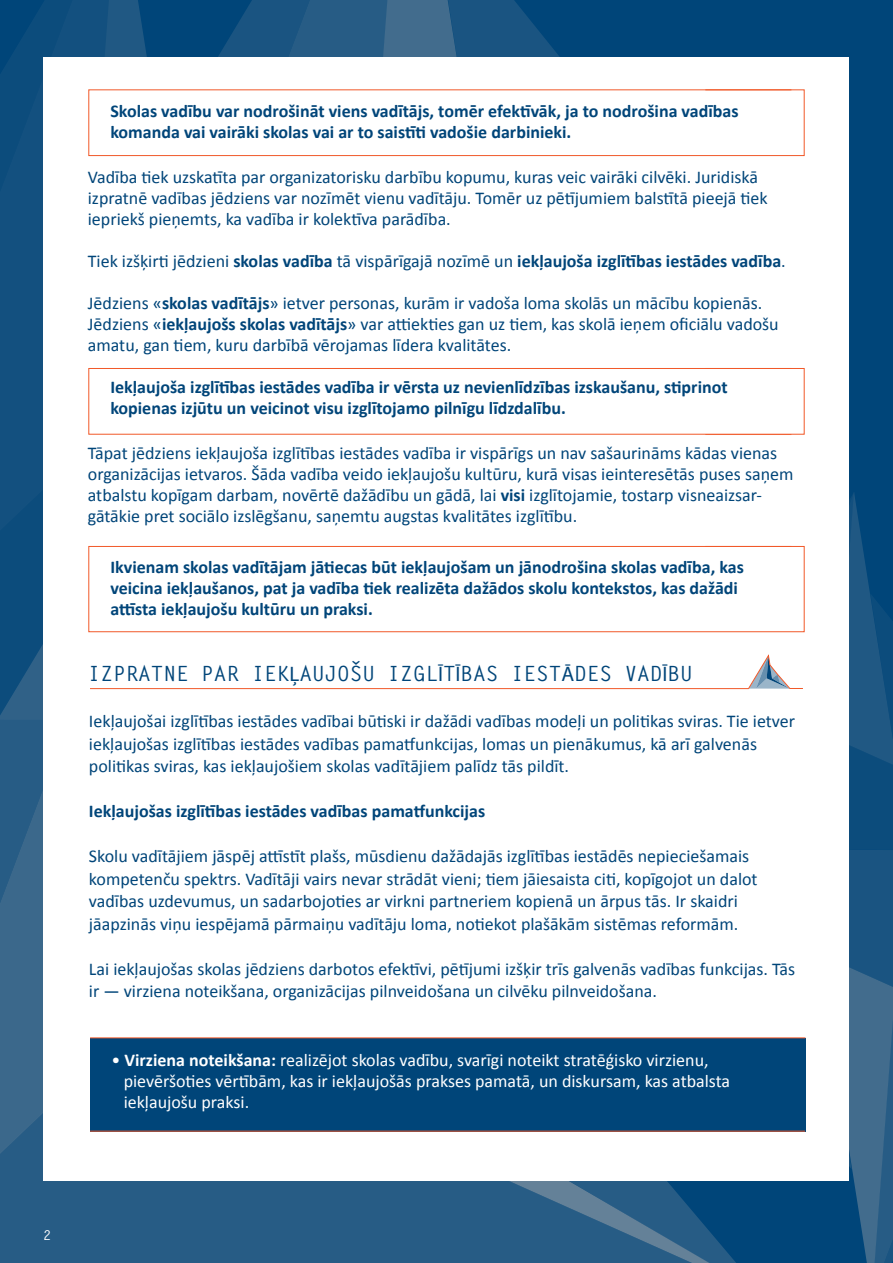
<style>
.page{position:relative;width:893px;height:1263px;background:#fff}
.page>*{position:absolute;margin:0;border:0;box-sizing:border-box;transform-origin:0 0}
.t1{font:700 21px "Letter Gothic Std";color:#004579}
.t2{font:18px/21px "Calibri";color:#004579}
.t3{font:700 18px/21px "Calibri";color:#004579}
.t4{font:18px/21px "Calibri";color:#fff}
.t5{font:700 13.5px "Letter Gothic Std";color:#fff}
.s1{font-weight:400}
.s2{font-weight:700}
.s3{font-family:"Myriad Pro";font-weight:400}
</style>
<div class="page">
<div style="left:765px;top:0;width:128px;height:491px;background:#004579"></div>
<svg style="left:0;top:721px;width:43px;height:296px;background:#326288"></svg>
<svg style="left:0;top:1017px;width:143px;height:246px;background:#2d6087"></svg>
<div style="left:143px;top:1181px;width:442px;height:82px;background:#275c85"></div>
<svg style="left:0;top:0;width:74px;height:459px;background:#145180"></svg>
<svg style="left:0;top:459px;width:43px;height:262px;background:#12507e"></svg>
<svg style="left:74px;top:0;width:124px;height:57px;background:#0e4d7d"></svg>
<svg style="left:198px;top:0;width:180px;height:57px;background:#1a5481"></svg>
<svg style="left:378px;top:0;width:387px;height:57px;background:#0f4e7d"></svg>
<svg style="left:432px;top:0;width:166px;height:57px;background:#15517f"></svg>
<div style="left:44px;top:57px;width:805px;height:1123px;background:#fff"></div>
<div style="left:88px;top:89px;width:716px;height:67px;background:#fff;border:1px solid #f15929"></div>
<div style="left:88px;top:546px;width:716px;height:86px;background:#fff;border:1px solid #f15929"></div>
<div style="left:90px;top:1038px;width:715px;height:94px;background:#004579"></div>
<hr style="left:90px;top:688px;width:659px;height:1px;background:#f15929">
<hr style="left:705px;top:89px;width:86px;height:1px;background:#f15929">
<hr style="left:90px;top:1037px;width:715px;height:1px;background:#f15929">
<hr style="left:90px;top:1131px;width:715px;height:1px;background:#f15929">
<svg style="left:586px;top:491px;width:307px;height:772px"></svg>
<div style="left:88px;top:368px;width:716px;height:67px;background:#fff;border:1px solid #f15929"></div>
<hr style="left:705px;top:368px;width:86px;height:1px;background:#f15929">
<hr style="left:705px;top:546px;width:86px;height:1px;background:#f15929">
<p class="t3" style="left:110px;top:100px;width:630px">Skolas vadību var nodrošināt viens vadītājs, tomēr efektīvāk, ja to nodrošina vadības</p>
<p class="t3" style="left:110px;top:121px;width:463px">komanda vai vairāki skolas vai ar to saistīti vadošie darbinieki.</p>
<p class="t2" style="left:88px;top:166px;width:681px">Vadība tiek uzskatīta par organizatorisku darbību kopumu, kuras veic vairāki cilvēki. Juridiskā izpratnē vadības jēdziens var nozīmēt vienu vadītāju. Tomēr uz pētījumiem balstītā pieejā tiek iepriekš pieņemts, ka vadība ir kolektīva parādība.</p>
<p class="t3" style="left:88px;top:250px;width:699px"><span class="s1">Tiek izšķirti jēdzieni</span> skolas vadība <span class="s1">tā vispārīgajā nozīmē un</span> iekļaujoša izglītības iestādes vadība<span class="s1">.</span></p>
<p class="t2" style="left:88px;top:292px;width:692px">Jēdziens «<span class="s2">skolas vadītājs</span>» ietver personas, kurām ir vadoša loma skolās un mācību kopienās.<br>Jēdziens «<span class="s2">iekļaujošs skolas vadītājs</span>» var attiekties gan uz tiem, kas skolā ieņem oficiālu vadošu amatu, gan tiem, kuru darbībā vērojamas līdera kvalitātes.</p>
<p class="t3" style="left:110px;top:376px;width:619px">Iekļaujoša izglītības iestādes vadība ir vērsta uz nevienlīdzības izskaušanu, stiprinot kopienas izjūtu un veicinot visu izglītojamo pilnīgu līdzdalību.</p>
<p class="t2" style="left:88px;top:442px;width:707px">Tāpat jēdziens iekļaujoša izglītības iestādes vadība ir vispārīgs un nav sašaurināms kādas vienas organizācijas ietvaros. Šāda vadība veido iekļaujošu kultūru, kurā visas ieinteresētās puses saņem atbalstu kopīgam darbam, novērtē dažādību un gādā, lai <span class="s2">visi</span> izglītojamie, tostarp visneaizsar&shy;gātākie pret sociālo izslēgšanu, saņemtu augstas kvalitātes izglītību.</p>
<p class="t3" style="left:110px;top:556px;width:635px">Ikvienam skolas vadītājam jātiecas būt iekļaujošam un jānodrošina skolas vadība, kas veicina iekļaušanos, pat ja vadība tiek realizēta dažādos skolu kontekstos, kas dažādi attīsta iekļaujošu kultūru un praksi.</p>
<h2 class="t1" style="left:88px;top:661px;width:606px">IZPRATNE PAR IEK<span class="s3">˜</span>AUJOŠU IZGL<span class="s3">°</span>T<span class="s3">°</span>BAS IEST<span class="s3">˝</span>DES VAD<span class="s3">°</span>BU</h2>
<p class="t2" style="left:89px;top:709px;width:708px;line-height:22.5px">Iekļaujošai izglītības iestādes vadībai būtiski ir dažādi vadības modeļi un politikas sviras. Tie ietver iekļaujošas izglītības iestādes vadības pamatfunkcijas, lomas un pienākumus, kā arī galvenās politikas sviras, kas iekļaujošiem skolas vadītājiem palīdz tās pildīt.</p>
<h3 class="t3" style="left:89px;top:800px;width:398px">Iekļaujošas izglītības iestādes vadības pamatfunkcijas</h3>
<p class="t2" style="left:89px;top:844px;width:670px;line-height:22.5px">Skolu vadītājiem jāspēj attīstīt plašs, mūsdienu dažādajās izglītības iestādēs nepieciešamais kompetenču spektrs. Vadītāji vairs nevar strādāt vieni; tiem jāiesaista citi, kopīgojot un dalot vadības uzdevumus, un sadarbojoties ar virkni partneriem kopienā un ārpus tās. Ir skaidri jāapzinās viņu iespējamā pārmaiņu vadītāju loma, notiekot plašākām sistēmas reformām.</p>
<p class="t2" style="left:89px;top:957px;width:708px;line-height:22.5px">Lai iekļaujošas skolas jēdziens darbotos efektīvi, pētījumi izšķir trīs galvenās vadības funkcijas. Tās ir — virziena noteikšana, organizācijas pilnveidošana un cilvēku pilnveidošana.</p>
<p class="t4" style="left:124px;top:1049px;width:608px;text-indent:-12px">• <span class="s2">Virziena noteikšana:</span> realizējot skolas vadību, svarīgi noteikt stratēģisko virzienu, pievēršoties vērtībām, kas ir iekļaujošās prakses pamatā, un diskursam, kas atbalsta iekļaujošu praksi.</p>
<p class="t5" style="left:43px;top:1227px;width:10px">2</p>
</div>
